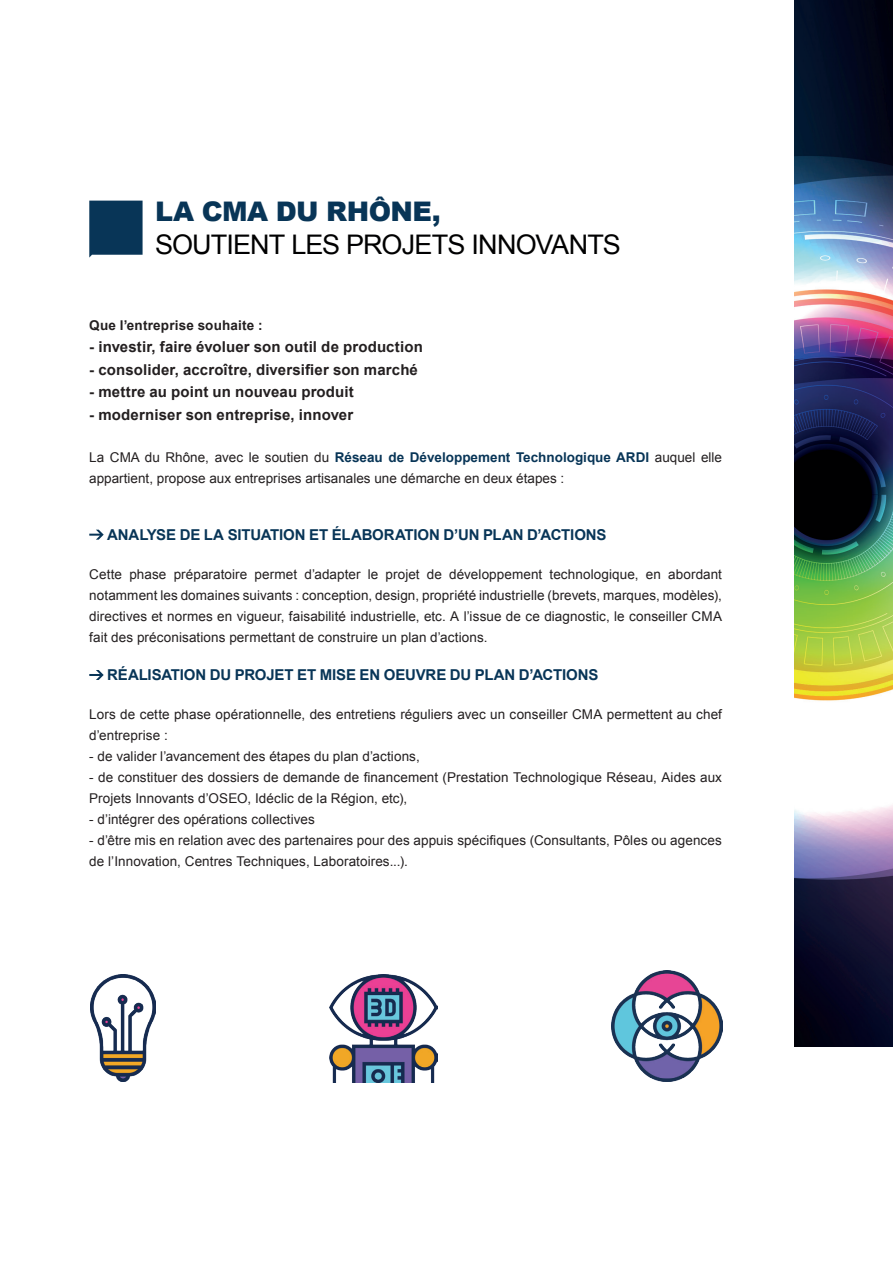
<style>
.page{position:relative;width:893px;height:1263px;background:#fff}
.page>*{position:absolute;margin:0;border:0;box-sizing:border-box;transform-origin:0 0}
.t1{font:27px "Arial";letter-spacing:-.035em;color:#000001}
.t2{font:900 27px "Arial";letter-spacing:-.02em;color:#083557}
.t3{font:700 15px "Arial";letter-spacing:.01em;color:#231f20}
.t4{font:700 15px "Arial";letter-spacing:-.01em;color:#083557}
.t5{font:13.5px/21px "Arial";letter-spacing:.005em;color:#231f20}
.t6{font:700 13.5px "Arial";letter-spacing:.01em;color:#231f20}
.s1{font-weight:700;color:#083557}
</style>
<div class="page">
<img style="left:794px;top:0;width:99px;height:1046px">
<svg style="left:89px;top:201px;width:54px;height:57px;background:#184262"></svg>
<svg style="left:89px;top:530px;width:15px;height:10px"></svg>
<svg style="left:89px;top:670px;width:15px;height:10px"></svg>
<img style="left:90px;top:974px;width:65px;height:107px">
<img style="left:329px;top:974px;width:108px;height:108px">
<img style="left:611px;top:971px;width:111px;height:110px">
<h1 class="t2" style="left:155px;top:192px;width:287px">LA CMA DU RHÔNE,</h1>
<h1 class="t1" style="left:155px;top:227px;width:467px">SOUTIENT LES PROJETS INNOVANTS</h1>
<p class="t6" style="left:89px;top:316px;width:175px">Que l’entreprise souhaite :</p>
<p class="t3" style="left:89px;top:337px;width:335px">- investir, faire évoluer son outil de production</p>
<p class="t3" style="left:89px;top:359px;width:330px">- consolider, accroître, diversifier son marché</p>
<p class="t3" style="left:89px;top:382px;width:266px">- mettre au point un nouveau produit</p>
<p class="t3" style="left:89px;top:404px;width:265px">- moderniser son entreprise, innover</p>
<p class="t5" style="left:89px;top:446px;width:634px">La CMA du Rhône, avec le soutien du <span class="s1">Réseau de Développement Technologique ARDI</span> auquel elle appartient, propose aux entreprises artisanales une démarche en deux étapes :</p>
<p class="t4" style="left:107px;top:524px;width:501px">ANALYSE DE LA SITUATION ET ÉLABORATION D’UN PLAN D’ACTIONS</p>
<p class="t5" style="left:89px;top:563px;width:634px;text-align:justify">Cette phase préparatoire permet d’adapter le projet de développement technologique, en abordant notamment les domaines suivants : conception, design, propriété industrielle (brevets, marques, modèles), directives et normes en vigueur, faisabilité industrielle, etc. A l’issue de ce diagnostic, le conseiller CMA fait des préconisations permettant de construire un plan d’actions.</p>
<p class="t4" style="left:107px;top:665px;width:493px">RÉALISATION DU PROJET ET MISE EN OEUVRE DU PLAN D’ACTIONS</p>
<p class="t5" style="left:89px;top:704px;width:634px">Lors de cette phase opérationnelle, des entretiens réguliers avec un conseiller CMA permettent au chef d’entreprise :</p>
<p class="t5" style="left:89px;top:746px;width:332px">- de valider l’avancement des étapes du plan d’actions,</p>
<p class="t5" style="left:89px;top:767px;width:634px">- de constituer des dossiers de demande de financement (Prestation Technologique Réseau, Aides aux<br>Projets Innovants d’OSEO, Idéclic de la Région, etc),</p>
<p class="t5" style="left:89px;top:809px;width:227px">- d’intégrer des opérations collectives</p>
<p class="t5" style="left:89px;top:830px;width:634px">- d’être mis en relation avec des partenaires pour des appuis spécifiques (Consultants, Pôles ou agences de l’Innovation, Centres Techniques, Laboratoires...).</p>
</div>
